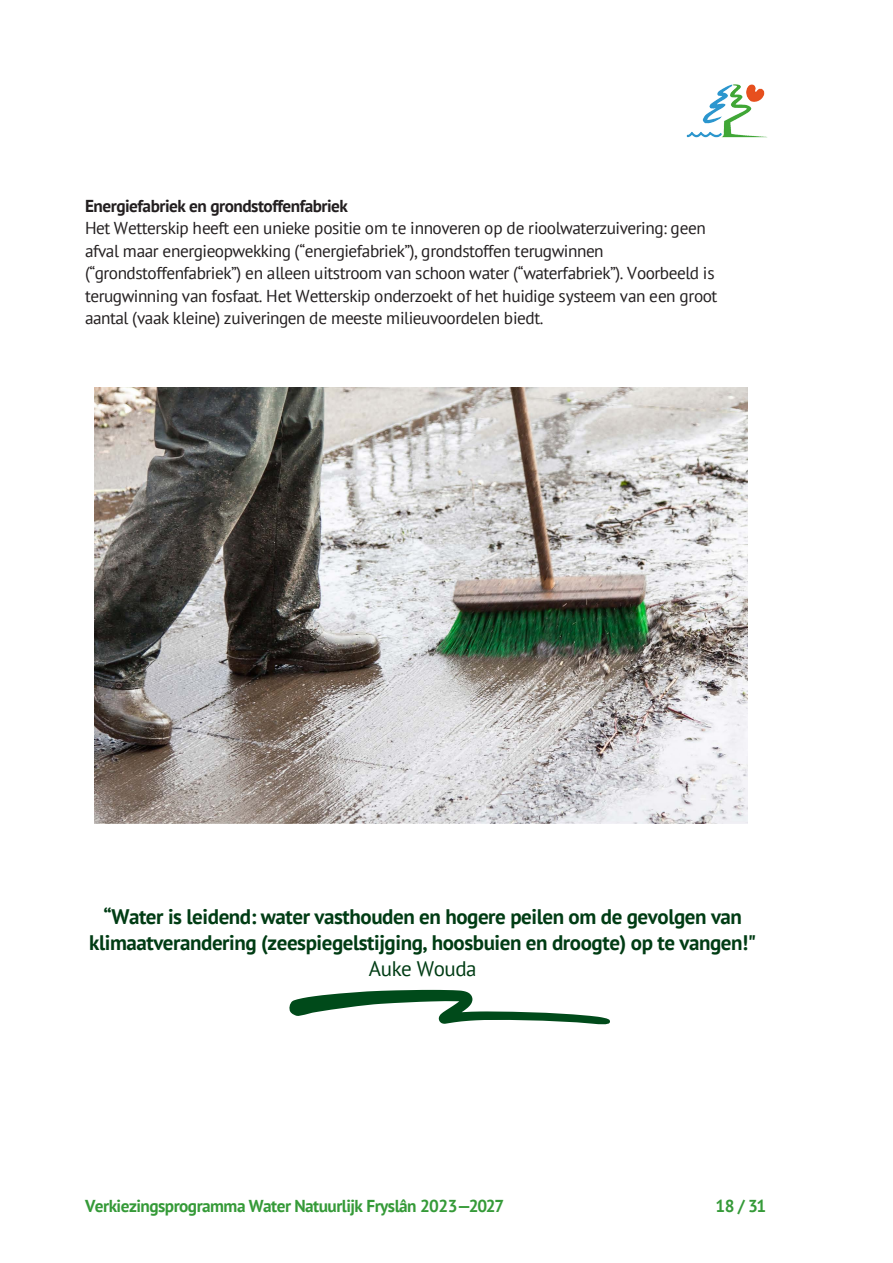
<style>
.page{position:relative;width:893px;height:1263px;background:#fff}
.page>*{position:absolute;margin:0;border:0;box-sizing:border-box;transform-origin:0 0}
.t1{font:700 21px/26.2px "PT Sans";letter-spacing:-.02em;color:#003c14;text-align:center}
.t2{font:21px "PT Sans";letter-spacing:-.02em;color:#003c14}
.Platte_Tekst{font:17.25px/22.5px "PT Sans";letter-spacing:-.03em;color:#231f20}
.t3{font:700 17.25px "PT Sans";letter-spacing:-.03em;color:#359a38}
.s1{font-weight:700}
</style>
<div class="page">
<img style="left:95px;top:387px;width:652px;height:436px">
<svg style="left:289px;top:989px;width:321px;height:36px"></svg>
<img style="left:686px;top:84px;width:81px;height:54px">
<p class="Platte_Tekst" style="left:85px;top:194px;width:634px"><span class="s1">Energiefabriek en grondstoffenfabriek<br></span>Het Wetterskip heeft een unieke positie om te innoveren op de rioolwaterzuivering: geen afval maar energieopwekking (“energiefabriek”), grondstoffen terugwinnen (“grondstoffenfabriek”) en alleen uitstroom van schoon water (“waterfabriek”). Voorbeeld is terugwinning van fosfaat. Het Wetterskip onderzoekt of het huidige systeem van een groot aantal (vaak kleine) zuiveringen de meeste milieuvoordelen biedt.</p>
<p class="t1" style="left:89px;top:903px;width:669px">“Water is leidend: water vasthouden en hogere peilen om de gevolgen van klimaatverandering (zeespiegelstijging, hoosbuien en droogte) op te vangen!"</p>
<p class="t2" style="left:369px;top:955px;width:109px">Auke Wouda</p>
<p class="t3" style="left:85px;top:1194px;width:421px">Verkiezingsprogramma Water Natuurlijk Fryslân 2023—2027</p>
<p class="t3" style="left:715px;top:1194px;width:53px">18 / 31</p>
</div>
